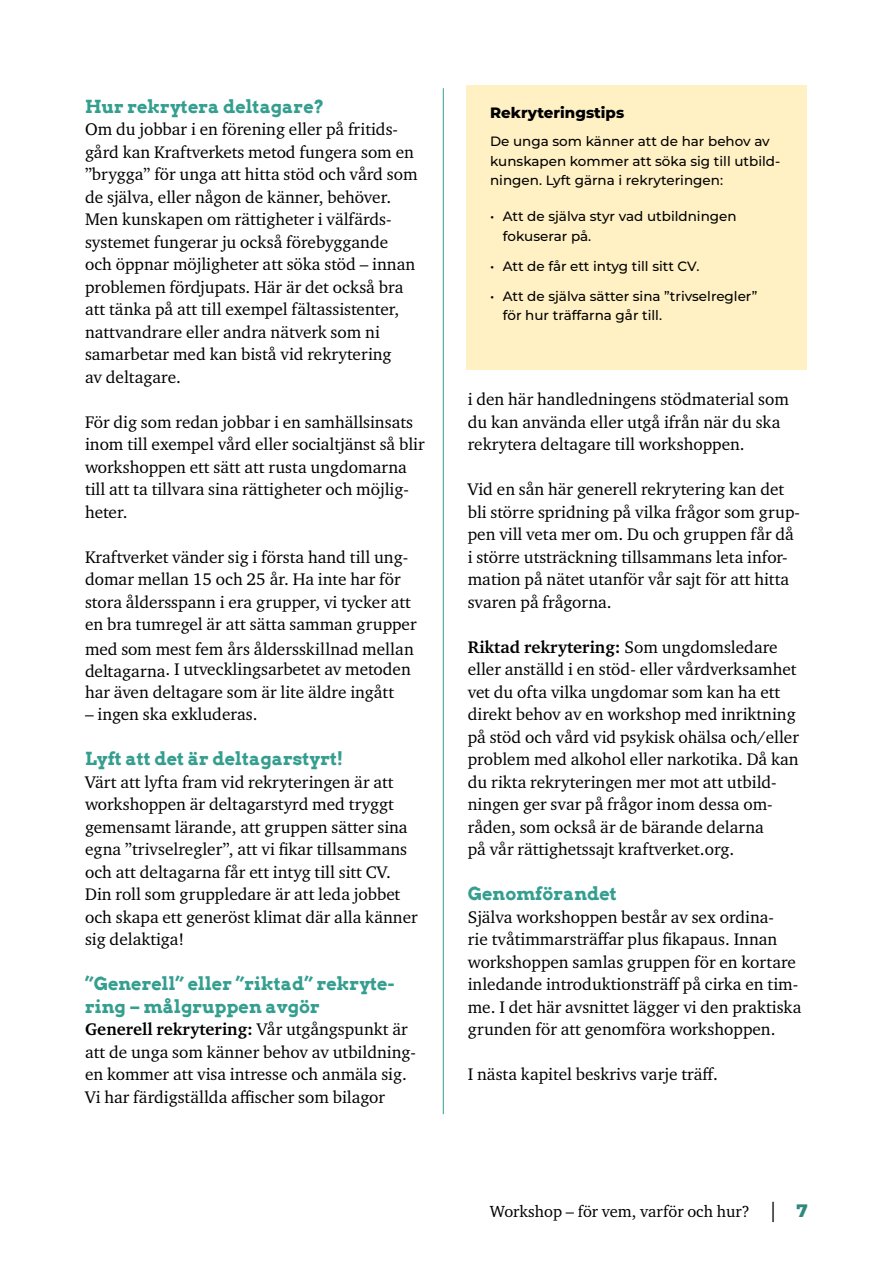
<style>
.page{position:relative;width:893px;height:1263px;background:#fff}
.page>*{position:absolute;margin:0;border:0;box-sizing:border-box;transform-origin:0 0}
.H3_Rubrik_Kraftverket{font:700 18px/22.5px "Arvo";color:#349e8f}
.P_Bröd_u_i_-_Kraftverket{font:17.25px/22.5px "Charter ITC Pro";color:#000}
.träff_i_sidhuvud{font:16.5px "Charter ITC Pro";color:#000}
.Text_i_kanten_rubrik{font:800 15px "Montserrat";color:#000}
.Text_i_kanten_punkter{font:500 13.5px/19.5px "Montserrat";color:#000}
.Text_i_kanten{font:500 13.5px/19.5px "Montserrat";color:#000}
.s1{font-weight:700}
.s2{font-size:20.25px}
.s3{font-family:"Montserrat";font-weight:800;font-size:18px;color:#2e897c}
</style>
<div class="page">
<hr style="left:443px;top:88px;width:1px;height:1026px;background:#349e8f">
<div style="left:467px;top:85px;width:340px;height:285px;background:#fff1c4"></div>
<h3 class="H3_Rubrik_Kraftverket" style="left:85px;top:95px;width:241px">Hur rekrytera deltagare?</h3>
<p class="P_Bröd_u_i_-_Kraftverket" style="left:85px;top:118px;width:334px">Om du jobbar i en förening eller på fritids&shy;gård kan Kraftverkets metod fungera som en ”brygga” för unga att hitta stöd och vård som de själva, eller någon de känner, behöver.<br>Men kunskapen om rättigheter i välfärds&shy;systemet fungerar ju också förebyggande och öppnar möjligheter att söka stöd – innan problemen fördjupats. Här är det också bra att tänka på att till exempel fältassistenter, nattvandrare eller andra nätverk som ni samarbetar med kan bistå vid rekrytering<br>av deltagare.</p>
<p class="P_Bröd_u_i_-_Kraftverket" style="left:85px;top:410px;width:341px">För dig som redan jobbar i en samhällsinsats inom till exempel vård eller socialtjänst så blir workshoppen ett sätt att rusta ungdomarna till att ta tillvara sina rättigheter och möjlig&shy;heter.</p>
<p class="P_Bröd_u_i_-_Kraftverket" style="left:85px;top:545px;width:333px">Kraftverket vänder sig i första hand till ung&shy;domar mellan 15 och 25 år. Ha inte har för stora åldersspann i era grupper, vi tycker att en bra tumregel är att sätta samman grupper</p>
<p class="P_Bröd_u_i_-_Kraftverket" style="left:85px;top:638px;width:330px;line-height:20.2px">med som mest fem års åldersskillnad mellan deltagarna. I utvecklingsarbetet av metoden</p>
<p class="P_Bröd_u_i_-_Kraftverket" style="left:85px;top:680px;width:311px">har även deltagare som är lite äldre ingått</p>
<p class="P_Bröd_u_i_-_Kraftverket" style="left:85px;top:703px;width:174px">– ingen ska exkluderas.</p>
<h3 class="H3_Rubrik_Kraftverket" style="left:85px;top:747px;width:260px">Lyft att det är deltagarstyrt!</h3>
<p class="P_Bröd_u_i_-_Kraftverket" style="left:85px;top:770px;width:334px">Värt att lyfta fram vid rekryteringen är att workshoppen är deltagarstyrd med tryggt gemensamt lärande, att gruppen sätter sina egna ”trivselregler”, att vi fikar tillsammans och att deltagarna får ett intyg till sitt CV.<br>Din roll som gruppledare är att leda jobbet och skapa ett generöst klimat där alla känner sig delaktiga!</p>
<h3 class="H3_Rubrik_Kraftverket" style="left:85px;top:972px;width:311px">”Generell” eller ”riktad” rekryte&shy;ring – målgruppen avgör</h3>
<p class="P_Bröd_u_i_-_Kraftverket" style="left:85px;top:1018px;width:332px"><span class="s1">Generell rekrytering:</span> Vår utgångspunkt är att de unga som känner behov av utbildning&shy;en kommer att visa intresse och anmäla sig.<br>Vi har färdigställda affischer som bilagor</p>
<p class="Text_i_kanten_rubrik" style="left:490px;top:101px;width:136px">Rekryteringstips</p>
<p class="Text_i_kanten" style="left:490px;top:131px;width:292px">De unga som känner att de har behov av kunskapen kommer att söka sig till utbild&shy;ningen. Lyft gärna i rekryteringen:</p>
<p class="Text_i_kanten_punkter" style="left:503px;top:206px;width:235px;text-indent:-13px">• Att de själva styr vad utbildningen fokuserar på.</p>
<p class="Text_i_kanten_punkter" style="left:490px;top:256px;width:211px">• Att de får ett intyg till sitt CV.</p>
<p class="Text_i_kanten_punkter" style="left:503px;top:286px;width:256px;text-indent:-13px">• Att de själva sätter sina ”trivselregler” för hur träffarna går till.</p>
<p class="P_Bröd_u_i_-_Kraftverket" style="left:468px;top:388px;width:323px">i den här handledningens stödmaterial som du kan använda eller utgå ifrån när du ska rekrytera deltagare till workshoppen.</p>
<p class="P_Bröd_u_i_-_Kraftverket" style="left:468px;top:478px;width:334px">Vid en sån här generell rekrytering kan det bli större spridning på vilka frågor som grup&shy;pen vill veta mer om. Du och gruppen får då i större utsträckning tillsammans leta infor&shy;mation på nätet utanför vår sajt för att hitta svaren på frågorna.</p>
<p class="P_Bröd_u_i_-_Kraftverket" style="left:468px;top:635px;width:333px"><span class="s1">Riktad rekrytering:</span> Som ungdomsledare eller anställd i en stöd- eller vårdverksamhet vet du ofta vilka ungdomar som kan ha ett direkt behov av en workshop med inriktning på stöd och vård vid psykisk ohälsa och/eller problem med alkohol eller narkotika. Då kan du rikta rekryteringen mer mot att utbild&shy;ningen ger svar på frågor inom dessa om&shy;råden, som också är de bärande delarna<br>på vår rättighetssajt kraftverket.org.</p>
<h3 class="H3_Rubrik_Kraftverket" style="left:468px;top:882px;width:151px">Genomförandet</h3>
<p class="P_Bröd_u_i_-_Kraftverket" style="left:468px;top:905px;width:335px">Själva workshoppen består av sex ordina-<br>rie tvåtimmarsträffar plus fikapaus. Innan workshoppen samlas gruppen för en kortare inledande introduktionsträff på cirka en tim&shy;me. I det här avsnittet lägger vi den praktiska grunden för att genomföra workshoppen.</p>
<p class="P_Bröd_u_i_-_Kraftverket" style="left:468px;top:1063px;width:252px">I nästa kapitel beskrivs varje träff.</p>
<p class="träff_i_sidhuvud" style="left:490px;top:1201px;width:320px">Workshop – för vem, varför och hur? <span class="s2">|</span> <span class="s3">7</span></p>
</div>
